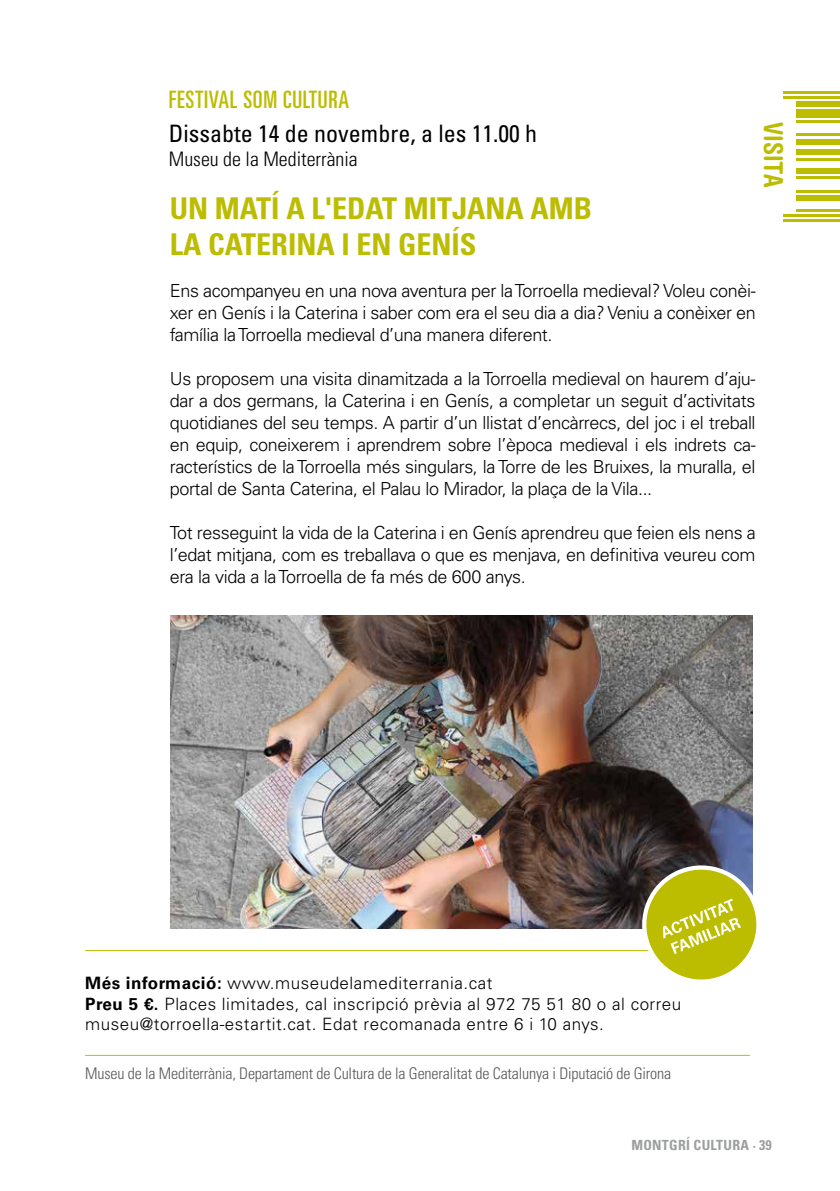
<style>
.page{position:relative;width:840px;height:1191px;background:#fff}
.page>*{position:absolute;margin:0;border:0;box-sizing:border-box;transform-origin:0 0}
.t1{font:700 condensed 30px/36px "Univers LT Std";color:#bcbd00}
.t2{font:700 condensed 26px "Helvetica Rounded LT Std";color:#bcbd00}
.t3{font:condensed 24px "Univers LT Std";color:#000}
.t4{font:ultra-condensed 24px "Univers LT Std";letter-spacing:.03em;color:#bcbd00}
.t5{font:300 condensed 20px "Univers LT Std";color:#000}
.t6{font:300 18px/22px "Univers LT Std";letter-spacing:-.02em;color:#000;text-align:justify}
.t7{font:300 17px/20.4px "Univers LT Std";letter-spacing:.03em;color:#000}
.t8{font:300 condensed 16px "Univers LT Std";letter-spacing:-.01em;color:#58585a}
.t9{font:700 condensed 14px "Univers LT Std";letter-spacing:.02em;color:#9c9e9f}
.s1{font-weight:700}
</style>
<div class="page">
<hr style="left:85px;top:1054px;width:664px;height:1px;background:#bcbd00">
<hr style="left:85px;top:950px;width:664px;height:1px;background:#bcbd00">
<img style="left:170px;top:615px;width:581px;height:313px">
<svg style="left:636px;top:860px;width:121px;height:120px"></svg>
<hr style="left:783px;top:219px;width:56px;height:3px;background:#bcbd00">
<hr style="left:783px;top:214px;width:56px;height:3px;background:#bcbd00">
<hr style="left:795px;top:209px;width:44px;height:2px;background:#bcbd00">
<div style="left:795px;top:195px;width:44px;height:6px;background:#bcbd00"></div>
<hr style="left:795px;top:190px;width:44px;height:3px;background:#bcbd00">
<hr style="left:795px;top:176px;width:44px;height:3px;background:#bcbd00">
<div style="left:795px;top:168px;width:44px;height:6px;background:#bcbd00"></div>
<hr style="left:795px;top:158px;width:44px;height:2px;background:#bcbd00">
<div style="left:795px;top:150px;width:44px;height:5px;background:#bcbd00"></div>
<div style="left:795px;top:139px;width:44px;height:5px;background:#bcbd00"></div>
<hr style="left:795px;top:134px;width:44px;height:2px;background:#bcbd00">
<hr style="left:795px;top:120px;width:44px;height:3px;background:#bcbd00">
<div style="left:795px;top:109px;width:44px;height:9px;background:#bcbd00"></div>
<div style="left:795px;top:101px;width:44px;height:6px;background:#bcbd00"></div>
<hr style="left:783px;top:96px;width:56px;height:3px;background:#bcbd00">
<hr style="left:783px;top:91px;width:56px;height:2px;background:#bcbd00">
<h3 class="t4" style="left:169px;top:86px;width:182px">FESTIVAL SOM CULTURA</h3>
<h3 class="t3" style="left:169px;top:118px;width:369px">Dissabte 14 de novembre, a les 11.00 h</h3>
<p class="t5" style="left:169px;top:147px;width:190px">Museu de la Mediterrània</p>
<h1 class="t1" style="left:170px;top:190px;width:420px">UN MATÍ A L'EDAT MITJANA AMB<br>LA CATERINA I EN GENÍS</h1>
<h2 class="t2" style="left:788px;top:122px;width:66px;rotate:90deg">VISITA</h2>
<p class="t6" style="left:170px;top:279px;width:587px">Ens acompanyeu en una nova aventura per la Torroella medieval? Voleu conèi&shy;xer en Genís i la Caterina i saber com era el seu dia a dia? Veniu a conèixer en família la Torroella medieval d’una manera diferent.</p>
<p class="t6" style="left:170px;top:367px;width:587px">Us proposem una visita dinamitzada a la Torroella medieval on haurem d’aju&shy;dar a dos germans, la Caterina i en Genís, a completar un seguit d’activitats quotidianes del seu temps. A partir d’un llistat d’encàrrecs, del joc i el treball en equip, coneixerem i aprendrem sobre l’època medieval i els indrets ca&shy;racterístics de la Torroella més singulars, la Torre de les Bruixes, la muralla, el portal de Santa Caterina, el Palau lo Mirador, la plaça de la Vila...</p>
<p class="t6" style="left:170px;top:521px;width:587px">Tot resseguint la vida de la Caterina i en Genís aprendreu que feien els nens a l’edat mitjana, com es treballava o que es menjava, en definitiva veureu com era la vida a la Torroella de fa més de 600 anys.</p>
<p class="t7" style="left:85px;top:973px;width:597px"><span class="s1">Més informació:</span> www.museudelamediterrania.cat<br><span class="s1">Preu 5 €.</span> Places limitades, cal inscripció prèvia al 972 75 51 80 o al correu museu@torroella-estartit.cat. Edat recomanada entre 6 i 10 anys.</p>
<p class="t8" style="left:85px;top:1063px;width:587px">Museu de la Mediterrània, Departament de Cultura de la Generalitat de Catalunya i Diputació de Girona</p>
<p class="t9" style="left:631px;top:1136px;width:142px">MONTGRÍ CULTURA · 39</p>
</div>
